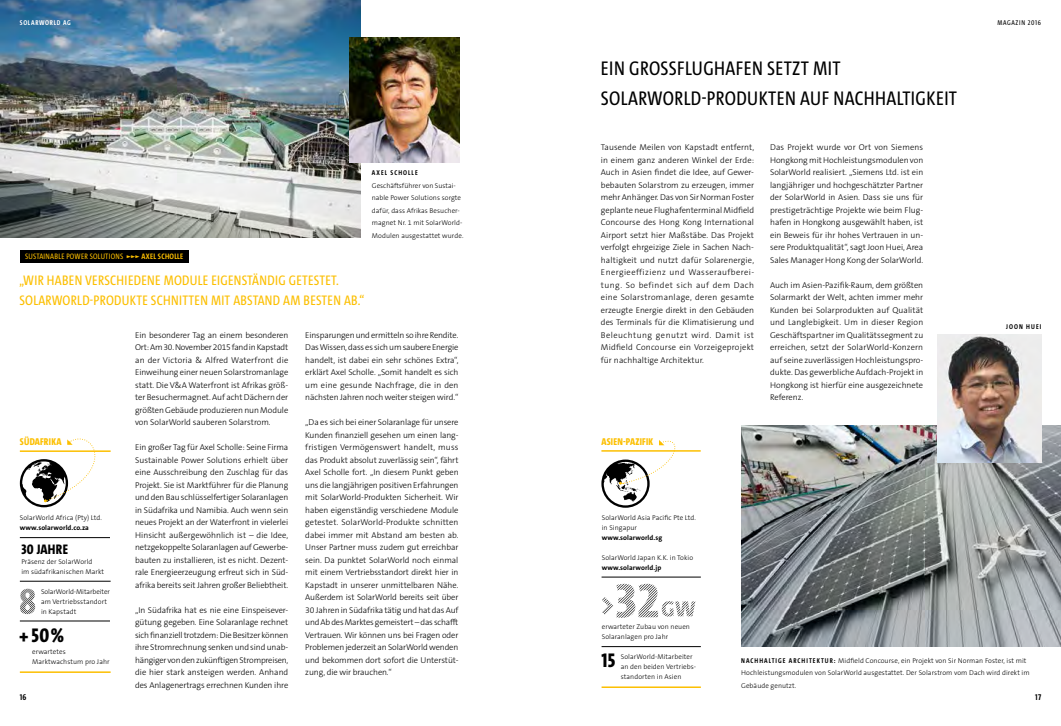
<style>
.page{position:relative;width:1061px;height:726px;background:#fff}
.page>*{position:absolute;margin:0;border:0;box-sizing:border-box;transform-origin:0 0}
.t1{font:20px/30px "The Sans Cd LF5 Plain";letter-spacing:.02em;color:#000}
.t2{font:800 20px "The Sans Cd LF8";color:#000}
.t3{font:14px/20px "The Sans Cd LF5 Plain";letter-spacing:.02em;color:#fcbf00}
.t4{font:800 14px "The Sans Cd LF8";letter-spacing:.02em;color:#000}
.t5{font:800 10px "The Sans Cd LF8";letter-spacing:.02em;color:#fcbf00}
.t6{font:300 8.5px/12.5px "The Sans B W3";letter-spacing:-.005em;color:#000;text-align:justify}
.t7{font:700 8.5px "The Sans Cd LF7";color:#000}
.t8{font:8px "The Sans Cd LF5 Plain";letter-spacing:.03em;color:#fcbf00}
.t9{font:300 7px/10px "The Sans B W3";letter-spacing:.01em;color:#000}
.t10{font:700 7px "The Sans B W7";letter-spacing:.01em;color:#000}
.t11{font:700 7px "The Sans Cd LF7";letter-spacing:.15em;color:#000}
.t12{font:700 7px "The Sans Cd LF7";letter-spacing:.1em;color:#fff}
.t13{font:7px "The Sans Cd LF5 Plain";letter-spacing:.1em;color:#000}
.s1{font-family:"The Sans Bold Expert"}
.s2{font-family:"The Sans Cd LF7";font-weight:700}
</style>
<div class="page">
<img style="left:0;top:0;width:360px;height:238px">
<img style="left:349px;top:37px;width:110px;height:125px">
<div style="left:20px;top:250px;width:169px;height:12px;background:#000"></div>
<hr style="left:20px;top:671px;width:91px;height:2px;background:#fcbf00">
<hr style="left:20px;top:581px;width:91px;height:1px;background:#000">
<hr style="left:20px;top:621px;width:90px;height:1px;background:#000">
<hr style="left:20px;top:537px;width:90px;height:1px;background:#000">
<svg style="left:20px;top:438px;width:91px;height:69px"></svg>
<svg style="left:20px;top:588px;width:15px;height:26px"></svg>
<img style="left:741px;top:425px;width:319px;height:221px">
<img style="left:937px;top:335px;width:103px;height:128px">
<hr style="left:601px;top:686px;width:99px;height:2px;background:#fcbf00">
<hr style="left:601px;top:450px;width:99px;height:1px;background:#fcbf00">
<svg style="left:601px;top:440px;width:83px;height:68px"></svg>
<svg style="left:602px;top:584px;width:93px;height:34px"></svg>
<hr style="left:601px;top:577px;width:99px;height:1px;background:#000">
<hr style="left:601px;top:646px;width:99px;height:1px;background:#000">
<p class="t12" style="left:20px;top:18px;width:52px">SOLARWORLD AG</p>
<p class="t13" style="left:997px;top:18px;width:45px">MAGAZIN 2016</p>
<p class="t8" style="left:25px;top:251px;width:160px">SUSTAINABLE POWER SOLUTIONS <span class="s1">”””</span> <span class="s2">AXEL SCHOLLE</span></p>
<p class="t11" style="left:372px;top:168px;width:47px">AXEL SCHOLLE</p>
<p class="t9" style="left:372px;top:179px;width:93px;line-height:12.5px">Geschäftsführer von Sustai&shy;nable Power Solutions sorgte dafür, dass Afrikas Besucher&shy;magnet Nr. 1 mit SolarWorld-<br>Modulen ausgestattet wurde.</p>
<h2 class="t3" style="left:19px;top:269px;width:346px">„WIR HABEN VERSCHIEDENE MODULE EIGENSTÄNDIG GETESTET.<br>SOLARWORLD-PRODUKTE SCHNITTEN MIT ABSTAND AM BESTEN AB.“</h2>
<p class="t5" style="left:20px;top:435px;width:43px">SÜDAFRIKA</p>
<p class="t9" style="left:20px;top:512px;width:83px">SolarWorld Africa (Pty) Ltd.</p>
<p class="t10" style="left:20px;top:523px;width:71px">www.solarworld.co.za</p>
<h2 class="t4" style="left:21px;top:540px;width:48px">30 JAHRE</h2>
<p class="t9" style="left:21px;top:557px;width:84px">Präsenz der SolarWorld<br>im südafrikanischen Markt</p>
<p class="t9" style="left:41px;top:586px;width:70px">SolarWorld-Mitarbeiter am Vertriebsstandort in Kapstadt</p>
<h1 class="t2" style="left:19px;top:622px;width:46px">+50%</h1>
<p class="t9" style="left:32px;top:646px;width:79px">erwartetes<br>Marktwachstum pro Jahr</p>
<p class="t6" style="left:135px;top:328px;width:155px">Ein besonderer Tag an einem besonderen Ort: Am 30. November 2015 fand in Kapstadt an der Victoria &amp; Alfred Waterfront die Einweihung einer neuen Solarstromanlage statt. Die V&amp;A Waterfront ist Afrikas größ&shy;ter Besuchermagnet. Auf acht Dächern der größten Gebäude produzieren nun Module von SolarWorld sauberen Solarstrom.</p>
<p class="t6" style="left:135px;top:441px;width:155px">Ein großer Tag für Axel Scholle: Seine Firma Sustainable Power Solutions erhielt über eine Ausschreibung den Zuschlag für das Projekt. Sie ist Marktführer für die Planung und den Bau schlüsselfertiger Solaranlagen in Südafrika und Namibia. Auch wenn sein neues Projekt an der Waterfront in vielerlei Hinsicht außergewöhnlich ist – die Idee, netzgekoppelte Solaranlagen auf Gewerbe&shy;bauten zu installieren, ist es nicht. Dezent&shy;rale Energieerzeugung erfreut sich in Süd&shy;afrika bereits seit Jahren großer Beliebtheit.</p>
<p class="t6" style="left:135px;top:603px;width:155px">„In Südafrika hat es nie eine Einspeisever&shy;gütung gegeben. Eine Solaranlage rechnet sich finanziell trotzdem: Die Besitzer können ihre Stromrechnung senken und sind unab&shy;hängiger von den zukünftigen Strompreisen, die hier stark ansteigen werden. Anhand des Anlagenertrags errechnen Kunden ihre</p>
<p class="t6" style="left:305px;top:329px;width:155px">Einsparungen und ermitteln so ihre Rendite.<br>Das Wissen, dass es sich um saubere Energie handelt, ist dabei ein sehr schönes Extra“, erklärt Axel Scholle. „Somit handelt es sich um eine gesunde Nachfrage, die in den nächsten Jahren noch weiter steigen wird.“</p>
<p class="t6" style="left:305px;top:416px;width:155px">„Da es sich bei einer Solaranlage für unsere Kunden finanziell gesehen um einen lang&shy;fristigen Vermögenswert handelt, muss das Produkt absolut zuverlässig sein“, fährt Axel Scholle fort. „In diesem Punkt geben uns die langjährigen positiven Erfahrungen mit SolarWorld-Produkten Sicherheit. Wir haben eigenständig verschiedene Module getestet. SolarWorld-Produkte schnitten dabei immer mit Abstand am besten ab.<br>Unser Partner muss zudem gut erreichbar sein. Da punktet SolarWorld noch einmal mit einem Vertriebsstandort direkt hier in Kapstadt in unserer unmittelbaren Nähe.<br>Außerdem ist SolarWorld bereits seit über 30 Jahren in Südafrika tätig und hat das Auf und Ab des Marktes gemeistert – das schafft Vertrauen. Wir können uns bei Fragen oder Problemen jederzeit an SolarWorld wenden und bekommen dort sofort die Unterstüt&shy;zung, die wir brauchen.“</p>
<h1 class="t1" style="left:600px;top:53px;width:357px">EIN GROSSFLUGHAFEN SETZT MIT<br>SOLARWORLD-PRODUKTEN AUF NACHHALTIGKEIT</h1>
<p class="t6" style="left:600px;top:141px;width:155px">Tausende Meilen von Kapstadt entfernt, in einem ganz anderen Winkel der Erde:<br>Auch in Asien findet die Idee, auf Gewer&shy;bebauten Solarstrom zu erzeugen, immer mehr Anhänger. Das von Sir Norman Foster geplante neue Flughafenterminal Midfield Concourse des Hong Kong International Airport setzt hier Maßstäbe. Das Projekt verfolgt ehrgeizige Ziele in Sachen Nach&shy;haltigkeit und nutzt dafür Solarenergie, Energieeffizienz und Wasseraufberei&shy;tung. So befindet sich auf dem Dach eine Solarstromanlage, deren gesamte erzeugte Energie direkt in den Gebäuden des Terminals für die Klimatisierung und Beleuchtung genutzt wird. Damit ist Midfield Concourse ein Vorzeigeprojekt für nachhaltige Architektur.</p>
<p class="t6" style="left:769px;top:141px;width:155px">Das Projekt wurde vor Ort von Siemens Hongkong mit Hochleistungsmodulen von SolarWorld realisiert. „Siemens Ltd. ist ein langjähriger und hochgeschätzter Partner der SolarWorld in Asien. Dass sie uns für prestigeträchtige Projekte wie beim Flug&shy;hafen in Hongkong ausgewählt haben, ist ein Beweis für ihr hohes Vertrauen in un&shy;sere Produktqualität“, sagt Joon Huei, Area Sales Manager Hong Kong der SolarWorld.</p>
<p class="t6" style="left:769px;top:279px;width:155px">Auch im Asien-Pazifik-Raum, dem größten Solarmarkt der Welt, achten immer mehr Kunden bei Solarprodukten auf Qualität und Langlebigkeit. Um in dieser Region Geschäftspartner im Qualitätssegment zu erreichen, setzt der SolarWorld-Konzern auf seine zuverlässigen Hochleistungspro&shy;dukte. Das gewerbliche Aufdach-Projekt in Hongkong ist hierfür eine ausgezeichnete Referenz.</p>
<p class="t5" style="left:601px;top:435px;width:53px">ASIEN-PAZIFIK</p>
<p class="t9" style="left:601px;top:512px;width:96px">SolarWorld Asia Pacific Pte Ltd. in Singapur</p>
<p class="t10" style="left:601px;top:533px;width:62px">www.solarworld.sg</p>
<p class="t9" style="left:601px;top:552px;width:93px">SolarWorld Japan K.K. in Tokio</p>
<p class="t10" style="left:601px;top:563px;width:61px">www.solarworld.jp</p>
<p class="t11" style="left:1005px;top:322px;width:37px">JOON HUEI</p>
<p class="t9" style="left:601px;top:622px;width:90px">erwarteter Zubau von neuen<br>Solaranlagen pro Jahr</p>
<p class="t9" style="left:620px;top:651px;width:77px">SolarWorld-Mitarbeiter an den beiden Vertriebs&shy;standorten in Asien</p>
<h1 class="t2" style="left:601px;top:647px;width:15px">15</h1>
<p class="t9" style="left:741px;top:654px;width:290px;line-height:12.5px"><span class="s2">NACH HALTIGE ARCH ITE KTU R:</span> Midfield Concourse, ein Projekt von Sir Norman Foster, ist mit<br>Hochleistungsmodulen von SolarWorld ausgestattet. Der Solarstrom vom Dach wird direkt im<br>Gebäude genutzt.</p>
<p class="t7" style="left:20px;top:692px;width:8px">16</p>
<p class="t7" style="left:1034px;top:692px;width:7px">17</p>
</div>
